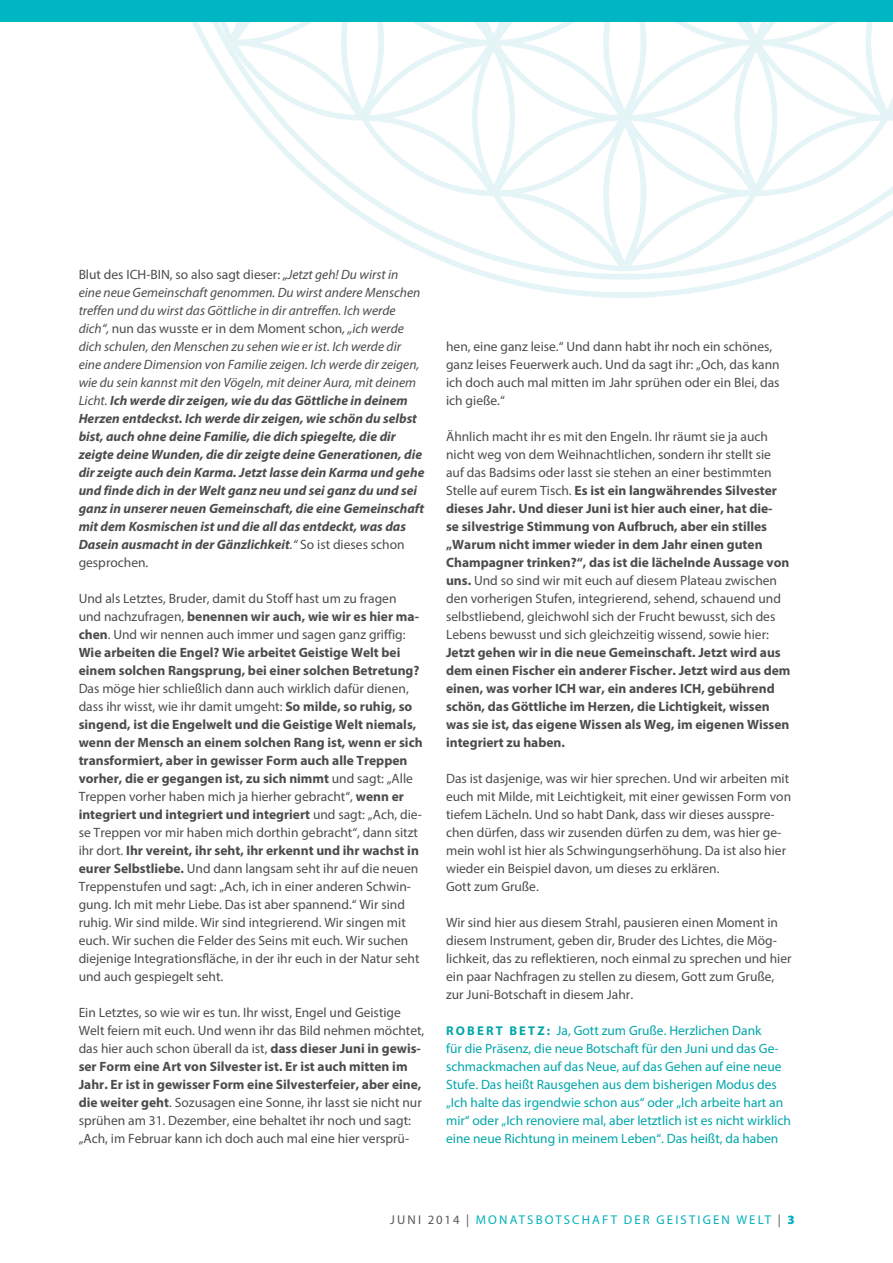
<style>
.page{position:relative;width:893px;height:1263px;background:#fff}
.page>*{position:absolute;margin:0;border:0;box-sizing:border-box;transform-origin:0 0}
.t1{font:13.5px/18px "Myriad Pro";color:#4b4c4d}
.t2{font:italic 700 13.5px/18px "Myriad Pro";color:#4b4c4d}
.t3{font:700 13.5px/18px "Myriad Pro";color:#4b4c4d}
.t4{font:13.5px/18px "Myriad Pro";color:#00a6aa}
.t5{font:12.75px "Myriad Pro";letter-spacing:.17em;color:#00b0bc}
.s1{font-weight:400;font-style:normal}
.s2{font-weight:400}
.s3{font-weight:700}
.s4{font-weight:700;font-size:12.75px}
.s5{color:#57585a}
.s6{font-weight:900}
</style>
<div class="page">
<img style="left:147px;top:21px;width:746px;height:276px">
<div style="left:0;top:0;width:893px;height:21px;background:#00b6c2"></div>
<p class="t2" style="left:79px;top:265px;width:347px"><span class="s1">Blut des ICH-BIN, so also sagt dieser:</span> <span class="s2">„Jetzt geh! Du wirst in<br>eine neue Gemeinschaft genommen. Du wirst andere Menschen treffen und du wirst das Göttliche in dir antreffen. Ich werde dich“,</span> <span class="s1">nun das wusste er in dem Moment schon</span><span class="s2">, „ich werde dich schulen, den Menschen zu sehen wie er ist. Ich werde dir eine andere Dimension von Familie zeigen. Ich werde dir zeigen, wie du sein kannst mit den Vögeln, mit deiner Aura, mit deinem Licht.</span> Ich werde dir zeigen, wie du das Göttliche in deinem Herzen entdeckst. Ich werde dir zeigen, wie schön du selbst bist, auch ohne deine Familie, die dich spiegelte, die dir zeigte deine Wunden, die dir zeigte deine Generationen, die dir zeigte auch dein Karma. Jetzt lasse dein Karma und gehe und finde dich in der Welt ganz neu und sei ganz du und sei ganz in unserer neuen Gemeinschaft, die eine Gemeinschaft mit dem Kosmischen ist und die all das entdeckt, was das Dasein ausmacht in der Gänzlichkeit<span class="s2">.“</span> <span class="s1">So ist dieses schon gesprochen.</span></p>
<p class="t3" style="left:79px;top:589px;width:342px"><span class="s2">Und als Letztes, Bruder, damit du Stoff hast um zu fragen und nachzufragen,</span> benennen wir auch, wie wir es hier ma&shy;chen<span class="s2">. Und wir nennen auch immer und sagen ganz griffig:<br></span>Wie arbeiten die Engel? Wie arbeitet Geistige Welt bei einem solchen Rangsprung, bei einer solchen Betretung?</p>
<p class="t1" style="left:79px;top:679px;width:345px">Das möge hier schließlich dann auch wirklich dafür dienen, dass ihr wisst, wie ihr damit umgeht: <span class="s3">So milde, so ruhig, so singend, ist die Engelwelt und die Geistige Welt niemals, wenn der Mensch an einem solchen Rang ist, wenn er sich transformiert, aber in gewisser Form auch alle Treppen vorher, die er gegangen ist, zu sich nimmt</span> und sagt: „Alle Treppen vorher haben mich ja hierher gebracht“, <span class="s3">wenn er integriert und integriert und integriert</span> und sagt: „Ach, die&shy;se Treppen vor mir haben mich dorthin gebracht“, dann sitzt ihr dort. <span class="s3">Ihr vereint, ihr seht, ihr erkennt und ihr wachst in eurer Selbstliebe.</span> Und dann langsam seht ihr auf die neuen Treppenstufen und sagt: „Ach, ich in einer anderen Schwin&shy;gung. Ich mit mehr Liebe. Das ist aber spannend.“ Wir sind ruhig. Wir sind milde. Wir sind integrierend. Wir singen mit euch. Wir suchen die Felder des Seins mit euch. Wir suchen diejenige Integrationsfläche, in der ihr euch in der Natur seht und auch gespiegelt seht.</p>
<p class="t1" style="left:79px;top:1003px;width:347px">Ein Letztes, so wie wir es tun. Ihr wisst, Engel und Geistige Welt feiern mit euch. Und wenn ihr das Bild nehmen möchtet, das hier auch schon überall da ist, <span class="s3">dass dieser Juni in gewis&shy;ser Form eine Art von Silvester ist. Er ist auch mitten im Jahr. Er ist in gewisser Form eine Silvesterfeier, aber eine, die weiter geht</span>. Sozusagen eine Sonne, ihr lasst sie nicht nur sprühen am 31. Dezember, eine behaltet ihr noch und sagt: „Ach, im Februar kann ich doch auch mal eine hier versprü-</p>
<p class="t1" style="left:446px;top:337px;width:335px">hen, eine ganz leise.“ Und dann habt ihr noch ein schönes, ganz leises Feuerwerk auch. Und da sagt ihr: „Och, das kann ich doch auch mal mitten im Jahr sprühen oder ein Blei, das ich gieße.“</p>
<p class="t1" style="left:446px;top:427px;width:345px">Ähnlich macht ihr es mit den Engeln. Ihr räumt sie ja auch nicht weg von dem Weihnachtlichen, sondern ihr stellt sie auf das Badsims oder lasst sie stehen an einer bestimmten Stelle auf eurem Tisch. <span class="s3">Es ist ein langwährendes Silvester dieses Jahr. Und dieser Juni ist hier auch einer, hat die-<br>se silvestrige Stimmung von Aufbruch, aber ein stilles „Warum nicht immer wieder in dem Jahr einen guten Champagner trinken?“, das ist die lächelnde Aussage von uns.</span> Und so sind wir mit euch auf diesem Plateau zwischen den vorherigen Stufen, integrierend, sehend, schauend und selbstliebend, gleichwohl sich der Frucht bewusst, sich des Lebens bewusst und sich gleichzeitig wissend, sowie hier:</p>
<p class="t3" style="left:446px;top:643px;width:346px">Jetzt gehen wir in die neue Gemeinschaft. Jetzt wird aus dem einen Fischer ein anderer Fischer. Jetzt wird aus dem einen, was vorher ICH war, ein anderes ICH, gebührend schön, das Göttliche im Herzen, die Lichtigkeit, wissen was sie ist, das eigene Wissen als Weg, im eigenen Wissen integriert zu haben.</p>
<p class="t1" style="left:446px;top:769px;width:347px">Das ist dasjenige, was wir hier sprechen. Und wir arbeiten mit euch mit Milde, mit Leichtigkeit, mit einer gewissen Form von tiefem Lächeln. Und so habt Dank, dass wir dieses ausspre&shy;chen dürfen, dass wir zusenden dürfen zu dem, was hier ge&shy;mein wohl ist hier als Schwingungserhöhung. Da ist also hier wieder ein Beispiel davon, um dieses zu erklären.<br>Gott zum Gruße.</p>
<p class="t1" style="left:446px;top:913px;width:347px">Wir sind hier aus diesem Strahl, pausieren einen Moment in diesem Instrument, geben dir, Bruder des Lichtes, die Mög&shy;lichkeit, das zu reflektieren, noch einmal zu sprechen und hier ein paar Nachfragen zu stellen zu diesem, Gott zum Gruße, zur Juni-Botschaft in diesem Jahr.</p>
<p class="t4" style="left:446px;top:1021px;width:346px"><span class="s4">R O B E R T B E T Z :</span> Ja, Gott zum Gruße. Herzlichen Dank<br>für die Präsenz, die neue Botschaft für den Juni und das Ge&shy;schmackmachen auf das Neue, auf das Gehen auf eine neue Stufe. Das heißt Rausgehen aus dem bisherigen Modus des „Ich halte das irgendwie schon aus“ oder „Ich arbeite hart an mir“ oder „Ich renoviere mal, aber letztlich ist es nicht wirklich eine neue Richtung in meinem Leben“. Das heißt, da haben</p>
<p class="t5" style="left:390px;top:1212px;width:406px"><span class="s5">JUNI 2014 |</span> MONATSBOTSCHAFT DER GEISTIGEN WELT <span class="s5">|</span> <span class="s6">3</span></p>
</div>
